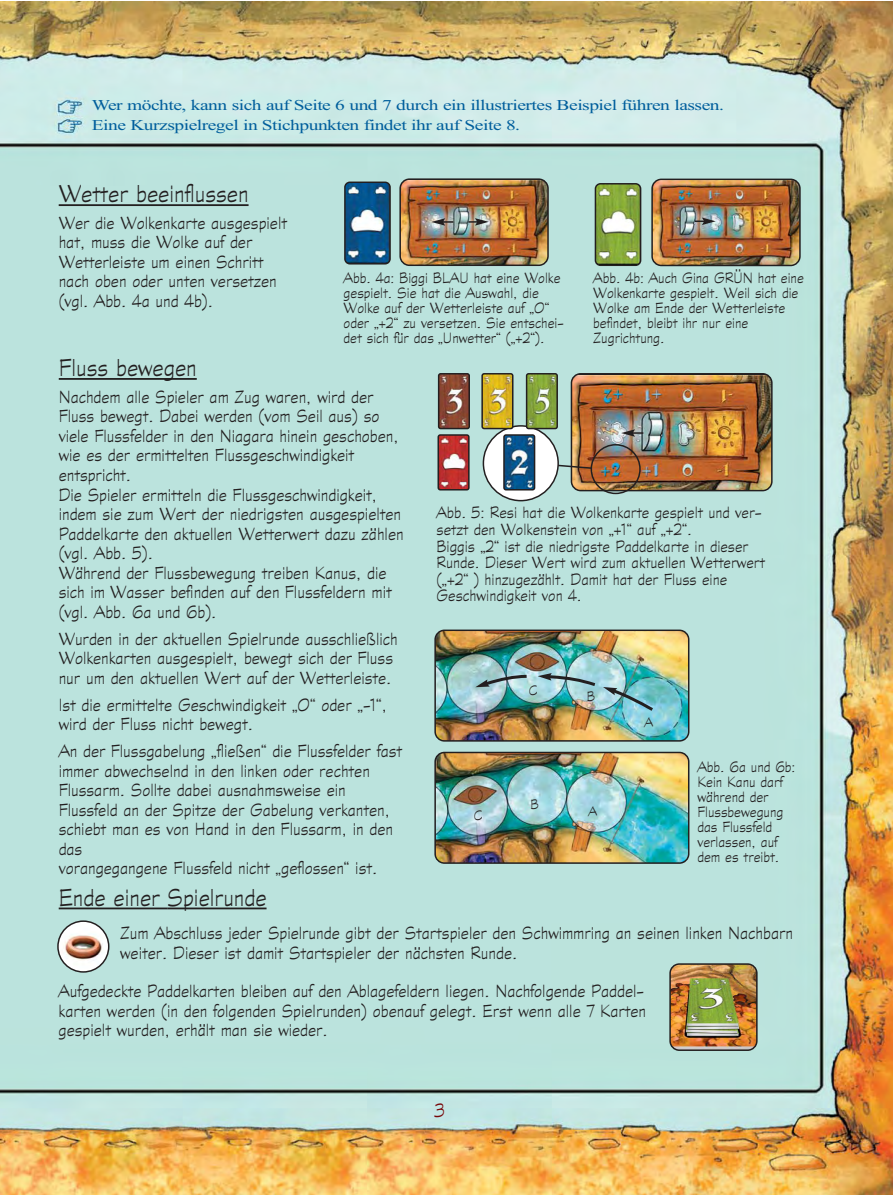
<style>
.page{position:relative;width:893px;height:1195px;background:#fff}
.page>*{position:absolute;margin:0;border:0;box-sizing:border-box;transform-origin:0 0}
.t1{font:27px "Graphite Light Narrow";color:#231f20;scale:1.3 1}
.t2{font:21px "Graphite Light Narrow";color:#78080a;scale:1.3 1}
.t3{font:19.5px/19.5px "Graphite Light Narrow";color:#231f20;scale:1.3 1}
.t4{font:18px/16.5px "Graphite Light Narrow";color:#231f20;scale:1.3 1}
.t5{font:16.5px/15px "Graphite Light Narrow";color:#231f20;scale:1.3 1}
.t6{font:15px/19.5px "Times New Roman";letter-spacing:-.025em;color:#005e9c;scale:1.3 1}
.t7{font:15px "Graphite Light Narrow";color:#231f20;scale:1.3 1}
</style>
<div class="page">
<img style="left:0;top:1px;width:893px;height:1194px">
<img style="left:669px;top:963px;width:89px;height:88px">
<hr style="left:59px;top:907px;width:101px;height:2px;background:#231f20">
<svg style="left:160px;top:907px;width:7px;height:2px"></svg>
<hr style="left:167px;top:907px;width:100px;height:2px;background:#231f20">
<hr style="left:59px;top:378px;width:138px;height:2px;background:#231f20">
<img style="left:481px;top:373px;width:292px;height:128px">
<img style="left:437px;top:373px;width:33px;height:117px">
<img style="left:434px;top:752px;width:255px;height:112px">
<img style="left:434px;top:629px;width:255px;height:113px">
<svg style="left:57px;top:920px;width:52px;height:53px"></svg>
<hr style="left:59px;top:204px;width:190px;height:2px;background:#231f20">
<svg style="left:344px;top:182px;width:47px;height:83px"></svg>
<img style="left:651px;top:179px;width:150px;height:87px">
<svg style="left:595px;top:183px;width:46px;height:83px"></svg>
<img style="left:399px;top:178px;width:150px;height:88px">
<p class="t6" style="left:92px;top:97px;width:488px">Wer möchte, kann sich auf Seite 6 und 7 durch ein illustriertes Beispiel führen lassen.<br>Eine Kurzspielregel in Stichpunkten findet ihr auf Seite 8.</p>
<h1 class="t1" style="left:59px;top:185px;width:148px">Wetter beeinflussen</h1>
<p class="t3" style="left:59px;top:214px;width:177px">Wer die Wolkenkarte ausgespielt hat, muss die Wolke auf der<br>Wetterleiste um einen Schritt nach oben oder unten versetzen (vgl. Abb. 4a und 4b).</p>
<h1 class="t1" style="left:59px;top:359px;width:108px">Fluss bewegen</h1>
<p class="t5" style="left:344px;top:272px;width:171px">Abb. 4a: Biggi BLAU hat eine Wolke gespielt. Sie hat die Auswahl, die Wolke auf der Wetterleiste auf „0“ oder „+2“ zu versetzen. Sie entschei&shy;det sich für das „Unwetter“ („+2“).</p>
<p class="t5" style="left:593px;top:272px;width:164px">Abb. 4b: Auch Gina GRÜN hat eine<br>Wolkenkarte gespielt. Weil sich die<br>Wolke am Ende der Wetterleiste befindet, bleibt ihr nur eine<br>Zugrichtung.</p>
<p class="t3" style="left:59px;top:389px;width:267px">Nachdem alle Spieler am Zug waren, wird der Fluss bewegt. Dabei werden (vom Seil aus) so viele Flussfelder in den Niagara hinein geschoben, wie es der ermittelten Flussgeschwindigkeit entspricht.<br>Die Spieler ermitteln die Flussgeschwindigkeit, indem sie zum Wert der niedrigsten ausgespielten Paddelkarte den aktuellen Wetterwert dazu zählen (vgl. Abb. 5).<br>Während der Flussbewegung treiben Kanus, die sich im Wasser befinden auf den Flussfeldern mit (vgl. Abb. 6a und 6b).</p>
<p class="t3" style="left:59px;top:630px;width:262px">Wurden in der aktuellen Spielrunde ausschließlich<br>Wolkenkarten ausgespielt, bewegt sich der Fluss nur um den aktuellen Wert auf der Wetterleiste.</p>
<p class="t3" style="left:59px;top:696px;width:254px">Ist die ermittelte Geschwindigkeit „0“ oder „-1“, wird der Fluss nicht bewegt.</p>
<p class="t3" style="left:59px;top:743px;width:266px">An der Flussgabelung „fließen“ die Flussfelder fast immer abwechselnd in den linken oder rechten Flussarm. Sollte dabei ausnahmsweise ein Flussfeld an der Spitze der Gabelung verkanten, schiebt man es von Hand in den Flussarm, in den das<br>vorangegangene Flussfeld nicht „geflossen“ ist.</p>
<h1 class="t1" style="left:59px;top:889px;width:161px">Ende einer Spielrunde</h1>
<p class="t4" style="left:437px;top:506px;width:254px">Abb. 5: Resi hat die Wolkenkarte gespielt und ver&shy;setzt den Wolkenstein von „+1“ auf „+2“.<br>Biggis „2“ ist die niedrigste Paddelkarte in dieser Runde. Dieser Wert wird zum aktuellen Wetterwert („+2“ ) hinzugezählt. Damit hat der Fluss eine Geschwindigkeit von 4.</p>
<p class="t7" style="left:474px;top:811px;width:8px">C</p>
<p class="t7" style="left:529px;top:685px;width:8px">C</p>
<p class="t7" style="left:530px;top:800px;width:8px">B</p>
<p class="t7" style="left:587px;top:691px;width:8px">B</p>
<p class="t7" style="left:588px;top:806px;width:8px">A</p>
<p class="t7" style="left:645px;top:718px;width:8px">A</p>
<p class="t5" style="left:697px;top:761px;width:77px">Abb. 6a und 6b:<br>Kein Kanu darf während der<br>Flussbewegung das Flussfeld verlassen, auf dem es treibt.</p>
<p class="t3" style="left:120px;top:925px;width:519px">Zum Abschluss jeder Spielrunde gibt der Startspieler den Schwimmring an seinen linken Nachbarn weiter. Dieser ist damit Startspieler der nächsten Runde.</p>
<p class="t3" style="left:59px;top:983px;width:453px;text-align:justify">Aufgedeckte Paddelkarten bleiben auf den Ablagefeldern liegen. Nachfolgende Paddel&shy;karten werden (in den folgenden Spielrunden) obenauf gelegt. Erst wenn alle 7 Karten gespielt wurden, erhält man sie wieder.</p>
<p class="t2" style="left:435px;top:1103px;width:10px">3</p>
</div>
